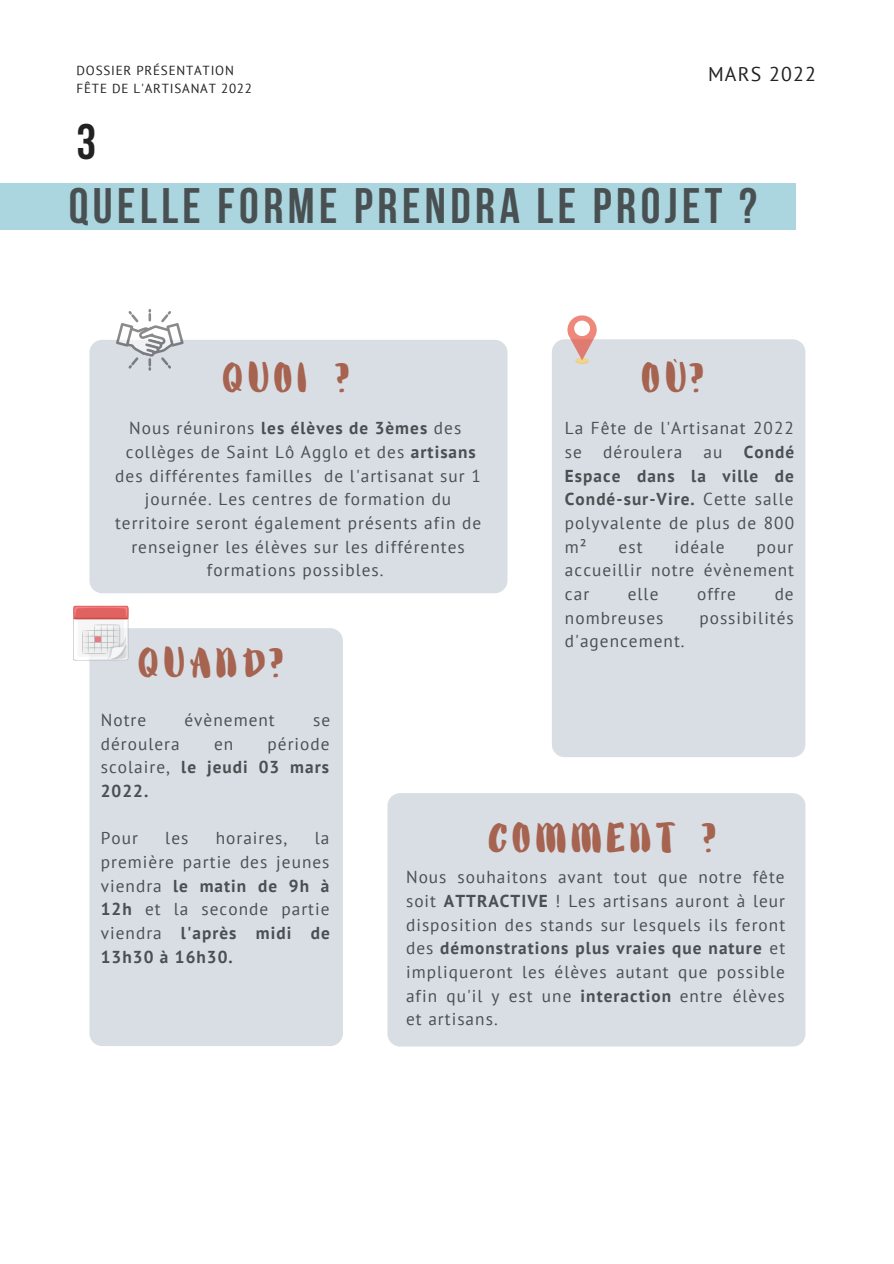
<style>
.page{position:relative;width:894px;height:1264px;background:#fff}
.page>*{position:absolute;margin:0;border:0;box-sizing:border-box;transform-origin:0 0}
.t1{font:700 49.65px "Bebas Neue";letter-spacing:.09em;color:#495052}
.t2{font:49.65px "Alanta Cyrillic Script";letter-spacing:.09em;color:#a66350}
.t3{font:700 49.65px "Bebas Neue";color:#222}
.t4{font:19.8px "PT Sans";letter-spacing:.06em;color:#222}
.t5{font:17.25px/23.7px "PT Sans";letter-spacing:.06em;color:#495052;text-align:justify}
.t6{font:700 17.25px/23.7px "PT Sans";letter-spacing:.06em;color:#495052;text-align:justify}
.t7{font:13.05px "PT Sans";letter-spacing:.06em;color:#222}
.s1{font-weight:700}
.s2{font-weight:400}
</style>
<div class="page">
<div style="left:0;top:183px;width:795px;height:47px;background:#abd5df"></div>
<div style="left:89px;top:340px;width:418px;height:253px;background:#d9dee5;border-radius:13px"></div>
<div style="left:551px;top:339px;width:254px;height:418px;background:#d9dee5;border-radius:13px"></div>
<div style="left:387px;top:793px;width:418px;height:253px;background:#d9dee5;border-radius:13px"></div>
<div style="left:89px;top:628px;width:254px;height:418px;background:#d9dee5;border-radius:13px"></div>
<svg style="left:575px;top:358px;width:13px;height:6px"></svg>
<div style="left:575px;top:357px;width:13px;height:6px;background:#eed68b;border-radius:50%"></div>
<svg style="left:567px;top:315px;width:29px;height:45px"></svg>
<div style="left:574px;top:320px;width:16px;height:16px;background:#fff;border-radius:50%"></div>
<svg style="left:116px;top:309px;width:67px;height:62px"></svg>
<svg style="left:73px;top:605px;width:56px;height:56px"></svg>
<p class="t7" style="left:77px;top:62px;width:159px">DOSSIER PRÉSENTATION</p>
<p class="t7" style="left:77px;top:80px;width:177px">FÊTE DE L'ARTISANAT 2022</p>
<p class="t3" style="left:77px;top:122px;width:21px">3</p>
<p class="t4" style="left:707px;top:61px;width:109px">MARS 2022</p>
<p class="t1" style="left:69px;top:186px;width:689px">QUELLE FORME PRENDRA LE PROJET ?</p>
<p class="t2" style="left:223px;top:346px;width:127px">QUOI ?</p>
<p class="t2" style="left:641px;top:346px;width:63px">OÙ?</p>
<p class="t5" style="left:115px;top:416px;width:367px;text-align:center">Nous réunirons <span class="s1">les élèves de 3èmes</span> des collèges de Saint Lô Agglo et des <span class="s1">artisans </span>des différentes familles de l'artisanat sur 1 journée. Les centres de formation du territoire seront également présents afin de renseigner les élèves sur les différentes formations possibles.</p>
<p class="t2" style="left:139px;top:631px;width:146px">QUAND?</p>
<p class="t5" style="left:564px;top:416px;width:231px">La Fête de l'Artisanat 2022 se déroulera au <span class="s1">Condé Espace dans la ville de Condé-sur-Vire.</span> Cette salle polyvalente de plus de 800 m²</p>
<p class="t5" style="left:618px;top:534px;width:25px">est</p>
<p class="t5" style="left:674px;top:534px;width:52px">idéale</p>
<p class="t5" style="left:564px;top:534px;width:231px;text-indent:191px">pour accueillir notre évènement car</p>
<p class="t5" style="left:627px;top:581px;width:32px">elle</p>
<p class="t5" style="left:697px;top:581px;width:40px">offre</p>
<p class="t5" style="left:774px;top:581px;width:21px">de</p>
<p class="t5" style="left:564px;top:605px;width:100px">nombreuses</p>
<p class="t5" style="left:699px;top:605px;width:96px">possibilités</p>
<p class="t5" style="left:564px;top:629px;width:121px">d'agencement.</p>
<p class="t5" style="left:101px;top:707px;width:47px">Notre</p>
<p class="t5" style="left:184px;top:707px;width:92px">évènement</p>
<p class="t5" style="left:313px;top:707px;width:19px">se</p>
<p class="t5" style="left:101px;top:731px;width:80px">déroulera</p>
<p class="t5" style="left:214px;top:731px;width:21px">en</p>
<p class="t6" style="left:101px;top:731px;width:230px;text-indent:167px"><span class="s2">période scolaire,</span> le jeudi 03 mars 2022.</p>
<p class="t5" style="left:101px;top:826px;width:39px">Pour</p>
<p class="t5" style="left:165px;top:826px;width:25px">les</p>
<p class="t5" style="left:216px;top:826px;width:73px">horaires,</p>
<p class="t5" style="left:101px;top:826px;width:230px;text-indent:214px">la première partie des jeunes viendra <span class="s1">le matin de 9h à 12h</span> et la seconde partie viendra <span class="s1">l'après midi de 13h30 à 16h30.</span></p>
<p class="t2" style="left:488px;top:806px;width:229px">COMMENT ?</p>
<p class="t5" style="left:406px;top:865px;width:380px">Nous souhaitons avant tout que notre fête soit <span class="s1">ATTRACTIVE</span> ! Les artisans auront à leur disposition des stands sur lesquels ils feront des <span class="s1">démonstrations plus vraies que nature</span> et impliqueront les élèves autant que possible afin qu'il y est une <span class="s1">interaction</span> entre élèves et artisans.</p>
</div>
